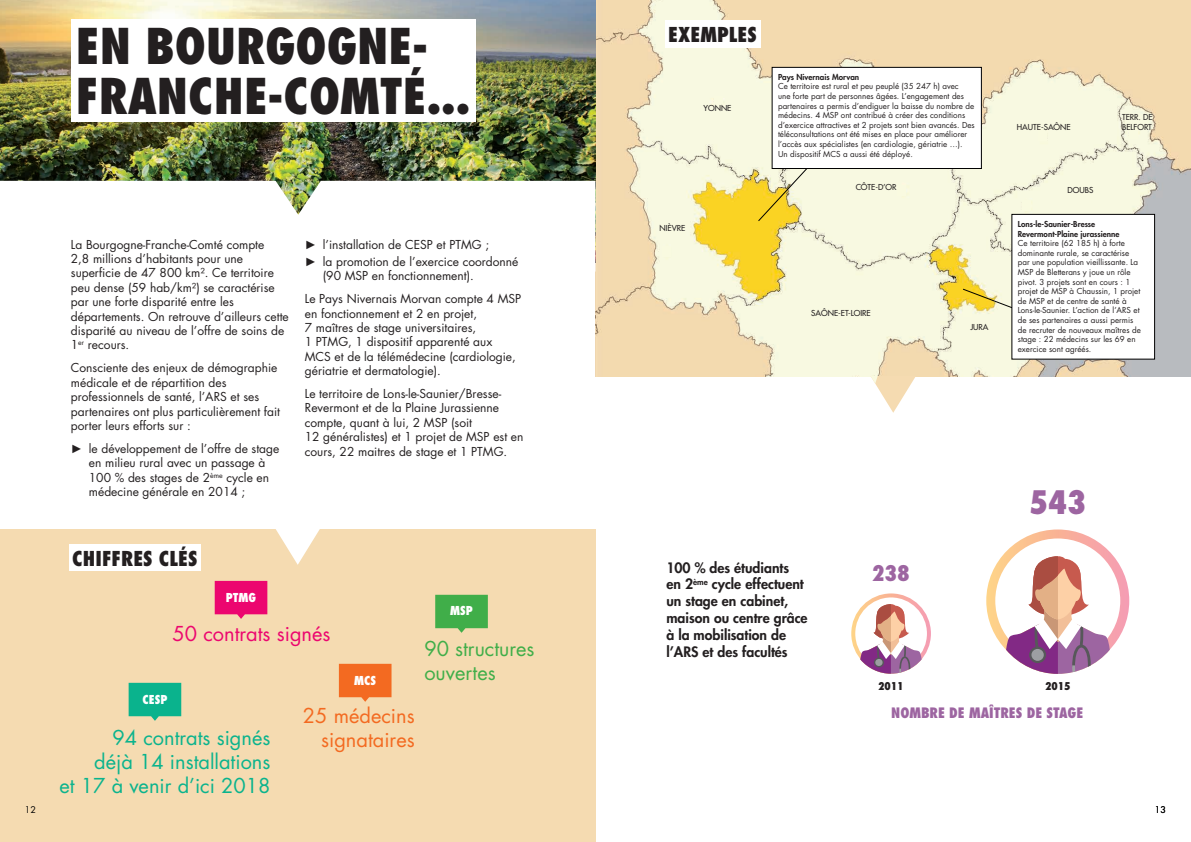
<style>
.page{position:relative;width:1191px;height:842px;background:#fff}
.page>*{position:absolute;margin:0;border:0;box-sizing:border-box;transform-origin:0 0}
.t1{font:800 condensed 48px/50px "Futura Std";color:#231f20}
.t2{font:800 condensed 31.5px "Futura Std";color:#9d65a1}
.t3{font:800 condensed 21px "Futura Std";color:#9d65a1}
.t4{font:20px/24px "Futura Std";color:#0ab38d;text-align:right}
.t5{font:20px/24px "Futura Std";color:#f36a21;text-align:right}
.t6{font:800 condensed 20px "Futura Std";color:#231f20}
.t7{font:20px/24px "Futura Std";color:#40ae49}
.t8{font:20px "Futura Std";color:#ec066f}
.t9{font:800 14px/16.8px "Futura Std";color:#231f20}
.t10{font:800 condensed 14px "Futura Std";color:#9d65a1}
.t11{font:12px/14.4px "Futura Std";color:#231f20}
.t12{font:800 condensed 12px "Futura Std";color:#fff}
.t13{font:800 condensed 10.5px "Futura Std";color:#231f20}
.t14{font:9px "Futura Std";color:#000}
.t15{font:8px/9.6px "Futura Std";color:#231f20}
.t16{font:500 8px "Futura Std";color:#231f20}
.t17{font:800 8px/9.6px "Futura Std";color:#231f20}
.s1{font-family:"Arial"}
</style>
<div class="page">
<div style="left:0;top:529px;width:595px;height:313px;background:#f5dbb1"></div>
<div style="left:69px;top:544px;width:132px;height:26px;background:#fff"></div>
<img style="left:596px;top:0;width:595px;height:377px">
<svg style="left:758px;top:113px;width:100px;height:109px;background:#f1eab6"></svg>
<svg style="left:853px;top:595px;width:76px;height:77px"></svg>
<div style="left:851px;top:593px;width:80px;height:81px;border:4px solid #fff;border-radius:50%"></div>
<svg style="left:860px;top:603px;width:61px;height:71px"></svg>
<svg style="left:990px;top:534px;width:134px;height:133px"></svg>
<div style="left:986px;top:529px;width:143px;height:143px;border:9px solid #fff;border-radius:50%"></div>
<svg style="left:1006px;top:554px;width:103px;height:120px"></svg>
<div style="left:714px;top:96px;width:9px;height:10px;background:#f9fae0"></div>
<div style="left:897px;top:186px;width:9px;height:10px;background:#f9fae0"></div>
<div style="left:662px;top:246px;width:9px;height:10px;background:#f9fae0"></div>
<div style="left:1022px;top:200px;width:9px;height:11px;background:#f9fae0"></div>
<div style="left:1038px;top:130px;width:8px;height:11px;background:#f9fae0"></div>
<div style="left:1129px;top:128px;width:9px;height:11px;background:#f9fae0"></div>
<div style="left:772px;top:67px;width:209px;height:101px;background:#fff"></div>
<div style="left:772px;top:67px;width:209px;height:102px;border:1px solid #000"></div>
<svg style="left:962px;top:288px;width:49px;height:39px;background:#f0e6aa"></svg>
<div style="left:1012px;top:214px;width:142px;height:145px;background:#fff"></div>
<img style="left:0;top:0;width:595px;height:181px">
<img style="left:276px;top:181px;width:45px;height:34px">
<div style="left:71px;top:19px;width:404px;height:103px;background:#fff"></div>
<svg style="left:276px;top:529px;width:44px;height:36px"></svg>
<svg style="left:435px;top:595px;width:53px;height:38px;background:#56b355"></svg>
<svg style="left:215px;top:581px;width:52px;height:38px;background:#ed1e76"></svg>
<svg style="left:339px;top:664px;width:52px;height:38px;background:#f37731"></svg>
<svg style="left:129px;top:683px;width:52px;height:38px;background:#25b791"></svg>
<div style="left:665px;top:21px;width:96px;height:27px;background:#fff"></div>
<svg style="left:870px;top:374px;width:46px;height:39px"></svg>
<h1 class="t1" style="left:76px;top:21px;width:396px">EN BOURGOGNE-<br>FRANCHE-COMTÉ...</h1>
<p class="t11" style="left:71px;top:237px;width:219px">La Bourgogne-Franche-Comté compte<br>2,8 millions d’habitants pour une superficie de 47 800 km². Ce territoire peu dense (59 hab/km²) se caractérise par une forte disparité entre les départements. On retrouve d’ailleurs cette disparité au niveau de l’offre de soins de 1<sup>er</sup> recours.</p>
<p class="t11" style="left:71px;top:361px;width:211px">Consciente des enjeux de démographie médicale et de répartition des professionnels de santé, l’ARS et ses partenaires ont plus particulièrement fait porter leurs efforts sur :</p>
<p class="t11" style="left:89px;top:441px;width:192px;text-indent:-18px"><span class="s1">►</span> le développement de l’offre de stage en milieu rural avec un passage à<br>100 % des stages de 2<sup>ème</sup> cycle en médecine générale en 2014 ;</p>
<p class="t11" style="left:305px;top:236px;width:215px;line-height:17.2px"><span class="s1">►</span> l’installation de CESP et PTMG ;<br><span class="s1">►</span> la promotion de l’exercice coordonné</p>
<p class="t11" style="left:305px;top:264px;width:218px;line-height:22.9px;text-indent:18px">(90 MSP en fonctionnement).<br>Le Pays Nivernais Morvan compte 4 MSP</p>
<p class="t11" style="left:305px;top:306px;width:212px">en fonctionnement et 2 en projet,<br>7 maîtres de stage universitaires,<br>1 PTMG, 1 dispositif apparenté aux MCS et de la télémédecine (cardiologie, gériatrie et dermatologie).</p>
<p class="t11" style="left:305px;top:387px;width:220px">Le territoire de Lons-le-Saunier/Bresse-Revermont et de la Plaine Jurassienne compte, quant à lui, 2 MSP (soit<br>12 généralistes) et 1 projet de MSP est en cours, 22 maitres de stage et 1 PTMG.</p>
<h3 class="t6" style="left:72px;top:546px;width:127px">CHIFFRES CLÉS</h3>
<p class="t12" style="left:226px;top:590px;width:32px">PTMG</p>
<p class="t12" style="left:450px;top:603px;width:24px">MSP</p>
<h3 class="t8" style="left:173px;top:621px;width:159px">50 contrats signés</h3>
<p class="t12" style="left:142px;top:692px;width:27px">CESP</p>
<p class="t12" style="left:354px;top:673px;width:23px">MCS</p>
<h3 class="t4" style="left:59px;top:726px;width:212px">94 contrats signés<br>déjà 14 installations<br>et 17 à venir d’ici 2018</h3>
<h3 class="t5" style="left:303px;top:704px;width:113px">25 médecins signataires</h3>
<h3 class="t7" style="left:424px;top:637px;width:112px">90 structures ouvertes</h3>
<h3 class="t6" style="left:668px;top:22px;width:90px">EXEMPLES</h3>
<p class="t16" style="left:703px;top:103px;width:29px">YONNE</p>
<p class="t16" style="left:659px;top:223px;width:27px">NIÈVRE</p>
<p class="t17" style="left:778px;top:72px;width:83px">Pays Nivernais Morvan</p>
<p class="t15" style="left:778px;top:82px;width:198px">Ce territoire est rural et peu peuplé (35 247 h) avec<br>une forte part de personnes âgées. L’engagement des partenaires a permis d’endiguer la baisse du nombre de médecins. 4 MSP ont contribué à créer des conditions d’exercice attractives et 2 projets sont bien avancés. Des téléconsultations ont été mises en place pour améliorer l’accès aux spécialistes (en cardiologie, gériatrie …).<br>Un dispositif MCS a aussi été déployé.</p>
<p class="t16" style="left:855px;top:183px;width:42px">CÔTE-D’OR</p>
<p class="t16" style="left:811px;top:308px;width:61px">SAÔNE-ET-LOIRE</p>
<p class="t16" style="left:970px;top:322px;width:20px">JURA</p>
<p class="t16" style="left:1122px;top:112px;width:32px">TERR. DE</p>
<p class="t16" style="left:1016px;top:122px;width:55px">HAUTE-SAÔNE</p>
<p class="t16" style="left:1122px;top:122px;width:31px">BELFORT</p>
<p class="t16" style="left:1067px;top:185px;width:27px">DOUBS</p>
<p class="t17" style="left:1017px;top:219px;width:103px">Lons-le-Saunier-Bresse<br>Revermont-Plaine jurassienne</p>
<p class="t15" style="left:1017px;top:238px;width:124px">Ce territoire (62 185 h) à forte dominante rurale, se caractérise par une population vieillissante. La<br>MSP de Bletterans y joue un rôle pivot. 3 projets sont en cours : 1 projet de MSP à Chaussin, 1 projet de MSP et de centre de santé à<br>Lons-le-Saunier. L’action de l’ARS et de ses partenaires a aussi permis de recruter de nouveaux maîtres de stage : 22 médecins sur les 69 en exercice sont agréés.</p>
<p class="t9" style="left:666px;top:559px;width:143px">100 % des étudiants<br>en 2<sup>ème</sup> cycle effectuent un stage en cabinet, maison ou centre grâce à la mobilisation de l’ARS et des facultés</p>
<h3 class="t3" style="left:872px;top:560px;width:40px">238</h3>
<p class="t13" style="left:878px;top:679px;width:27px">2011</p>
<h2 class="t2" style="left:1029px;top:483px;width:59px">543</h2>
<p class="t13" style="left:1045px;top:679px;width:27px">2015</p>
<p class="t10" style="left:891px;top:704px;width:194px">NOMBRE DE MAÎTRES DE STAGE</p>
<p class="t14" style="left:25px;top:804px;width:13px">12</p>
<p class="t14" style="left:1155px;top:804px;width:13px">13</p>
</div>
